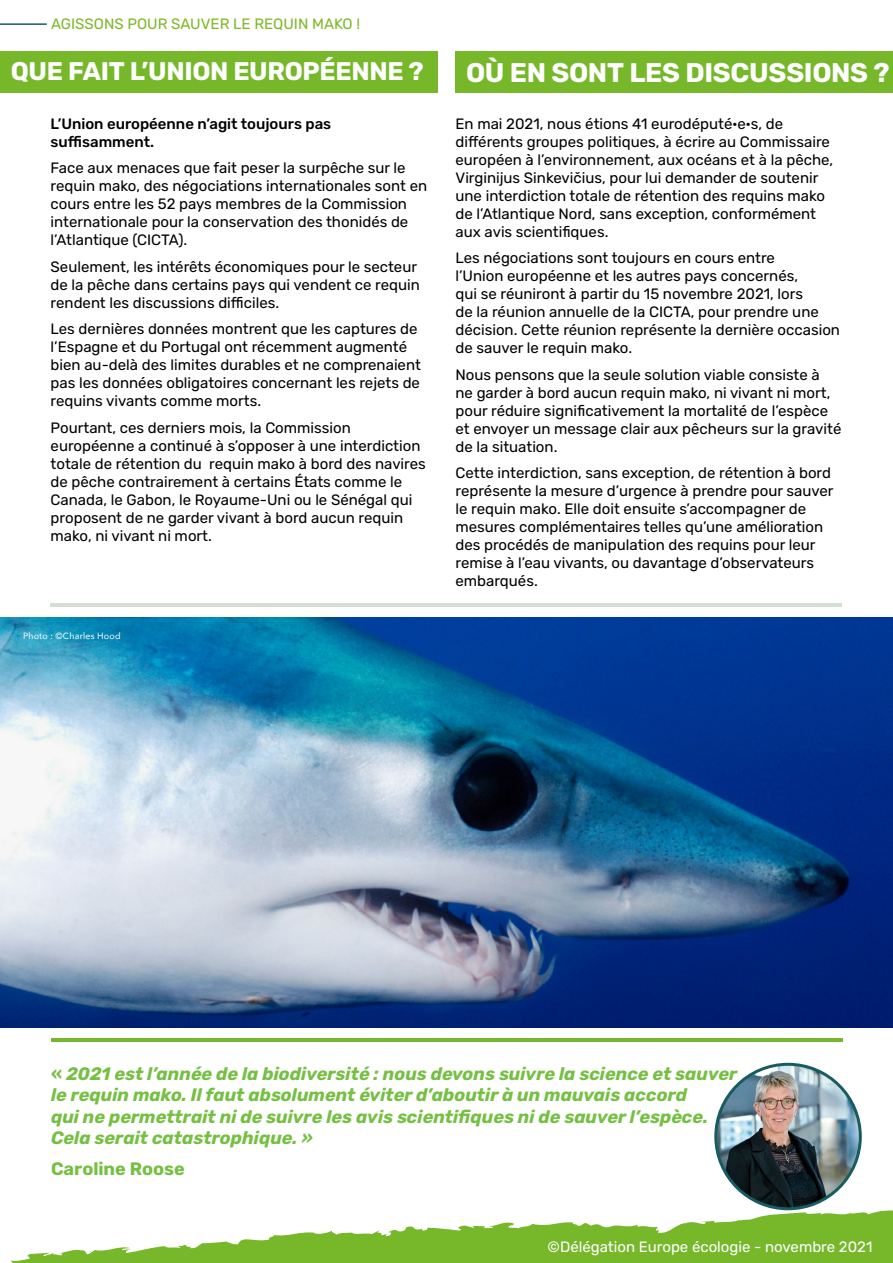
<style>
.page{position:relative;width:893px;height:1263px;background:#fff}
.page>*{position:absolute;margin:0;border:0;box-sizing:border-box;transform-origin:0 0}
.t1{font:700 27px "Rubik";letter-spacing:-.015em;color:#fff}
.t2{font:700 25.5px "Rubik";letter-spacing:-.015em;color:#fff}
.t3{font:italic 700 18px/21.6px "Rubik";color:#75c043}
.t4{font:700 18px "Rubik";color:#75c043}
.t5{font:15px/18px "Rubik";color:#000}
.t6{font:500 15px/18px "Rubik";color:#000}
.t7{font:15px "Rubik";color:#fff}
.t8{font:15px "Rubik";color:#7db928}
.t9{font:9px "Avenir";letter-spacing:.025em;color:#fff}
.s1{font-style:normal}
</style>
<div class="page">
<svg style="left:10px;top:1210px;width:883px;height:53px"></svg>
<svg style="left:270px;top:1219px;width:623px;height:44px;background:#8ac24a"></svg>
<hr style="left:0;top:23px;width:47px;height:2px;background:#175c60">
<div style="left:0;top:51px;width:438px;height:42px;background:#76b82a"></div>
<div style="left:455px;top:51px;width:438px;height:42px;background:#76b82a"></div>
<hr style="left:51px;top:603px;width:791px;height:3px;background:#d2dfd2">
<img style="left:0;top:618px;width:893px;height:410px">
<hr style="left:51px;top:1038px;width:791px;height:3px;background:#76b82d">
<img style="left:716px;top:1064px;width:144px;height:145px;border-radius:72px">
<div style="left:714px;top:1063px;width:148px;height:147px;border:3px solid #175c60;border-radius:50%"></div>
<p class="t8" style="left:51px;top:15px;width:310px">AGISSONS POUR SAUVER LE REQUIN MAKO !</p>
<h2 class="t2" style="left:11px;top:56px;width:414px">QUE FAIT L’UNION EUROPÉENNE ?</h2>
<h1 class="t1" style="left:466px;top:56px;width:425px">OÙ EN SONT LES DISCUSSIONS ?</h1>
<p class="t6" style="left:51px;top:115px;width:282px">L’Union européenne n’agit toujours pas suffisamment.</p>
<p class="t5" style="left:51px;top:159px;width:378px">Face aux menaces que fait peser la surpêche sur le requin mako, des négociations internationales sont en cours entre les 52 pays membres de la Commission internationale pour la conservation des thonidés de l’Atlantique (CICTA).</p>
<p class="t5" style="left:51px;top:258px;width:371px">Seulement, les intérêts économiques pour le secteur de la pêche dans certains pays qui vendent ce requin rendent les discussions difficiles.</p>
<p class="t5" style="left:51px;top:320px;width:372px">Les dernières données montrent que les captures de l’Espagne et du Portugal ont récemment augmenté bien au-delà des limites durables et ne comprenaient pas les données obligatoires concernant les rejets de requins vivants comme morts.</p>
<p class="t5" style="left:51px;top:419px;width:377px">Pourtant, ces derniers mois, la Commission européenne a continué à s’opposer à une interdiction totale de rétention du requin mako à bord des navires de pêche contrairement à certains États comme le Canada, le Gabon, le Royaume-Uni ou le Sénégal qui proposent de ne garder vivant à bord aucun requin mako, ni vivant ni mort.</p>
<p class="t9" style="left:23px;top:628px;width:99px">Photo : ©Charles Hood</p>
<p class="t5" style="left:455px;top:115px;width:379px">En mai 2021, nous étions 41 eurodéputé·e·s, de différents groupes politiques, à écrire au Commissaire européen à l’environnement, aux océans et à la pêche, Virginijus Sinkevičius, pour lui demander de soutenir une interdiction totale de rétention des requins mako de l’Atlantique Nord, sans exception, conformément aux avis scientifiques.</p>
<p class="t5" style="left:455px;top:249px;width:386px">Les négociations sont toujours en cours entre<br>l’Union européenne et les autres pays concernés,<br>qui se réuniront à partir du 15 novembre 2021, lors<br>de la réunion annuelle de la CICTA, pour prendre une décision. Cette réunion représente la dernière occasion de sauver le requin mako.</p>
<p class="t5" style="left:455px;top:366px;width:387px">Nous pensons que la seule solution viable consiste à<br>ne garder à bord aucun requin mako, ni vivant ni mort, pour réduire significativement la mortalité de l’espèce et envoyer un message clair aux pêcheurs sur la gravité de la situation.</p>
<p class="t5" style="left:455px;top:464px;width:380px">Cette interdiction, sans exception, de rétention à bord représente la mesure d’urgence à prendre pour sauver le requin mako. Elle doit ensuite s’accompagner de mesures complémentaires telles qu’une amélioration des procédés de manipulation des requins pour leur remise à l’eau vivants, ou davantage d’observateurs embarqués.</p>
<p class="t3" style="left:51px;top:1063px;width:688px"><span class="s1">«</span> 2021 est l’année de la biodiversité : nous devons suivre la science et sauver le requin mako. Il faut absolument éviter d’aboutir à un mauvais accord<br>qui ne permettrait ni de suivre les avis scientifiques ni de sauver l’espèce.<br>Cela serait catastrophique. »</p>
<p class="t4" style="left:51px;top:1158px;width:135px">Caroline Roose</p>
<p class="t7" style="left:548px;top:1239px;width:326px">©Délégation Europe écologie - novembre 2021</p>
</div>
